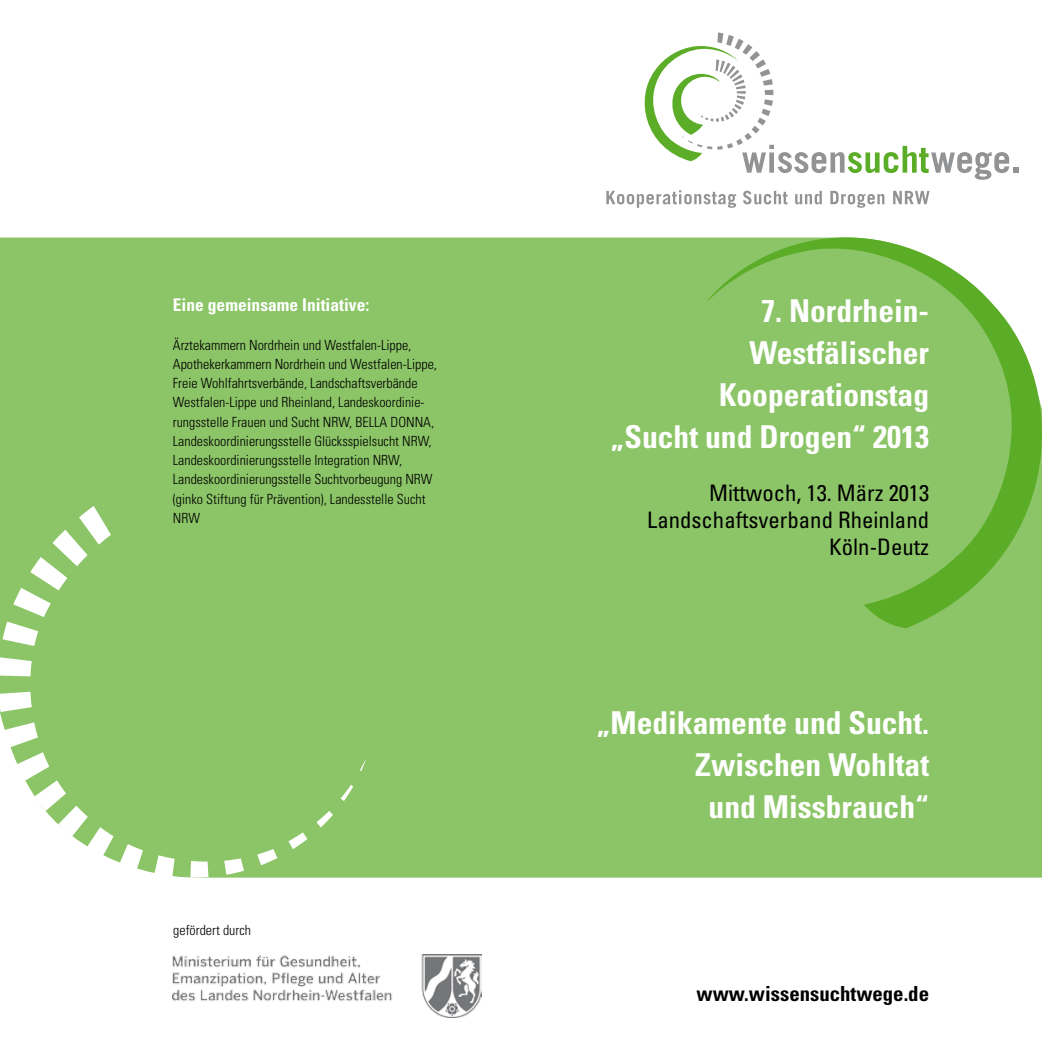
<style>
.page{position:relative;width:1042px;height:1042px;background:#fff}
.page>*{position:absolute;margin:0;border:0;box-sizing:border-box;transform-origin:0 0}
.t1{font:700 condensed 31.5px/42px "Univers";color:#fff;text-align:right}
.t2{font:condensed 22.75px/27.3px "Univers";color:#000;text-align:right}
.t3{font:700 condensed 20.82px "Univers";color:#000}
.t4{font:700 condensed 17.5px "Univers";color:#fff}
.t5{font:300 condensed 14px/19.2px "Univers";color:#000}
</style>
<div class="page">
<img style="left:172px;top:954px;width:309px;height:64px">
<div style="left:0;top:237px;width:1042px;height:641px;background:#8cc567"></div>
<svg style="left:644px;top:32px;width:375px;height:148px"></svg>
<svg style="left:606px;top:190px;width:130px;height:18px"></svg>
<svg style="left:743px;top:191px;width:44px;height:13px"></svg>
<svg style="left:795px;top:191px;width:27px;height:13px"></svg>
<svg style="left:830px;top:191px;width:54px;height:17px"></svg>
<svg style="left:893px;top:191px;width:36px;height:13px"></svg>
<svg style="left:707px;top:237px;width:335px;height:391px;background:#8dc568"></svg>
<svg style="left:316px;top:811px;width:17px;height:16px"></svg>
<svg style="left:288px;top:832px;width:19px;height:17px"></svg>
<svg style="left:0;top:692px;width:32px;height:20px"></svg>
<svg style="left:341px;top:785px;width:12px;height:16px"></svg>
<svg style="left:360px;top:759px;width:6px;height:12px"></svg>
<svg style="left:120px;top:844px;width:23px;height:25px"></svg>
<svg style="left:0;top:657px;width:32px;height:19px"></svg>
<svg style="left:154px;top:855px;width:21px;height:21px"></svg>
<svg style="left:190px;top:861px;width:18px;height:16px"></svg>
<svg style="left:224px;top:858px;width:20px;height:16px"></svg>
<svg style="left:4px;top:722px;width:110px;height:134px"></svg>
<svg style="left:257px;top:849px;width:20px;height:16px"></svg>
<svg style="left:3px;top:506px;width:108px;height:140px"></svg>
<p class="t4" style="left:173px;top:294px;width:198px">Eine gemeinsame Initiative:</p>
<p class="t5" style="left:173px;top:335px;width:266px">Ärztekammern Nordrhein und Westfalen-Lippe, Apothekerkammern Nordrhein und Westfalen-Lippe, Freie Wohlfahrtsverbände, Landschaftsverbände Westfalen-Lippe und Rheinland, Landeskoordinie&shy;rungsstelle Frauen und Sucht NRW, BELLA DONNA, Landeskoordinierungsstelle Glücksspielsucht NRW, Landeskoordinierungsstelle Integration NRW, Landeskoordinierungsstelle Suchtvorbeugung NRW (ginko Stiftung für Prävention), Landesstelle Sucht NRW</p>
<p class="t5" style="left:173px;top:920px;width:79px">gefördert durch</p>
<h1 class="t1" style="left:610px;top:290px;width:320px">7. Nordrhein-<br>Westfälischer<br>Kooperationstag<br>„Sucht und Drogen“ 2013</h1>
<h2 class="t2" style="left:647px;top:479px;width:283px">Mittwoch, 13. März 2013<br>Landschaftsverband Rheinland<br>Köln-Deutz</h2>
<h1 class="t1" style="left:596px;top:701px;width:334px">„Medikamente und Sucht.<br>Zwischen Wohltat<br>und Missbrauch“</h1>
<h3 class="t3" style="left:696px;top:981px;width:234px">www.wissensuchtwege.de</h3>
</div>
